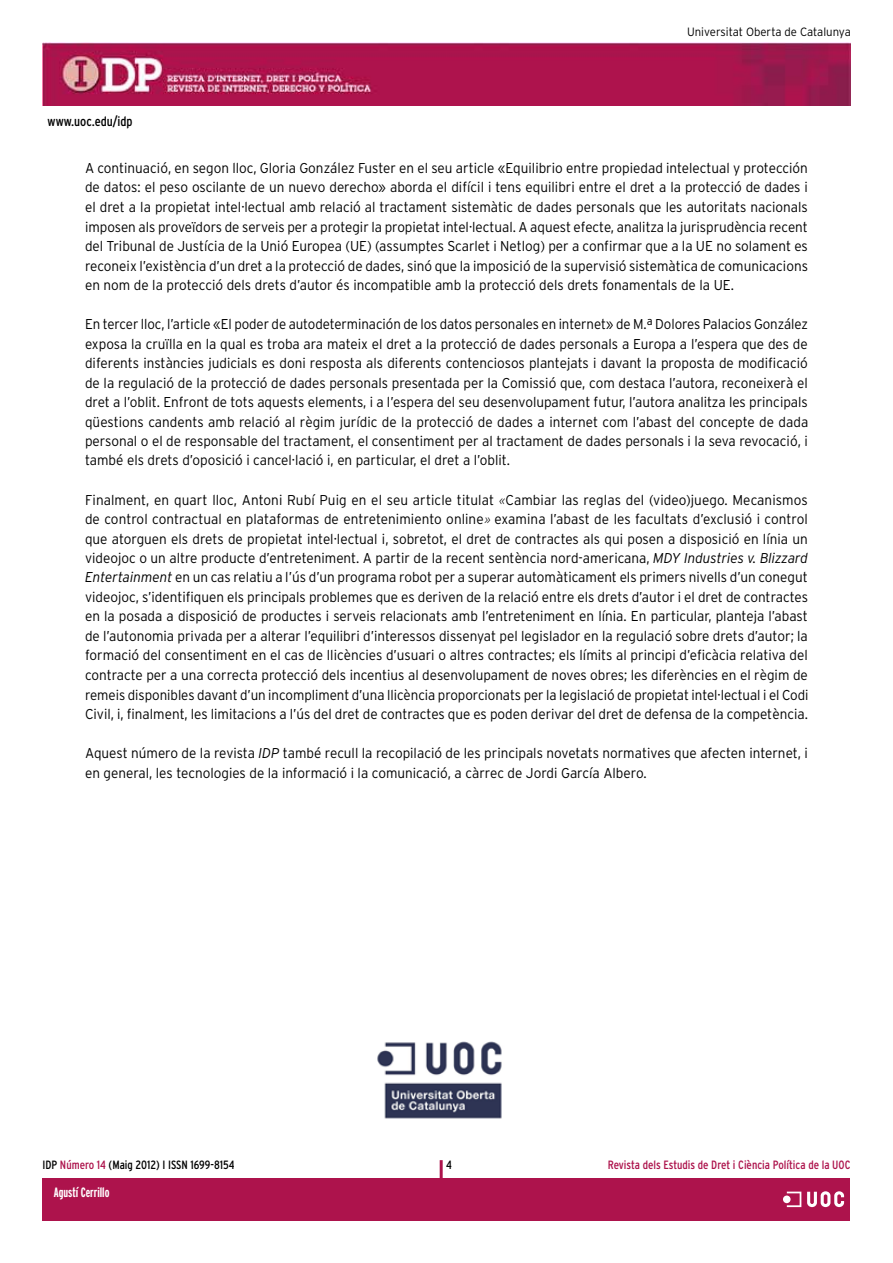
<style>
.page{position:relative;width:893px;height:1263px;background:#fff}
.page>*{position:absolute;margin:0;border:0;box-sizing:border-box;transform-origin:0 0}
.t1{font:300 14.25px/19.5px "Interstate";color:#000;text-align:justify;scale:.95 1}
.t2{font:300 14.25px/19.5px "Interstate";color:#000;text-align:justify;scale:.93 1}
.t3{font:condensed 13.5px "Interstate";color:#000}
.t4{font:700 extra-condensed 13.5px "Interstate";color:#fff}
.t5{font:condensed 12px "Interstate";color:#ad134c}
.t6{font:condensed 12px "Interstate";color:#000}
.t7{font:300 12px "Interstate";color:#000;scale:.95 1}
.t8{font:700 extra-condensed 12px "Interstate";color:#fff}
.s1{font-family:"Pragma ND";font-style:italic}
.s2{font-style:italic}
.s3{color:#ad134c}
</style>
<div class="page">
<div style="left:43px;top:1178px;width:807px;height:42px;background:#ad134c"></div>
<hr style="left:440px;top:1160px;width:3px;height:44px;background:#ad134c">
<img style="left:43px;top:43px;width:807px;height:63px">
<div style="left:783px;top:1195px;width:8px;height:8px;background:#fff;border-radius:50%"></div>
<svg style="left:787px;top:1191px;width:57px;height:17px"></svg>
<img style="left:377px;top:1041px;width:125px;height:78px">
<p class="t3" style="left:48px;top:113px;width:87px">www.uoc.edu/idp</p>
<p class="t7" style="left:687px;top:25px;width:174px">Universitat Oberta de Catalunya</p>
<p class="t1" style="left:85px;top:158px;width:762px">A continuació, en segon lloc, Gloria González Fuster en el seu article «Equilibrio entre propiedad intelectual y protección de datos: el peso oscilante de un nuevo derecho» aborda el difícil i tens equilibri entre el dret a la protecció de dades i el dret a la propietat intel·lectual amb relació al tractament sistemàtic de dades personals que les autoritats nacionals imposen als proveïdors de serveis per a protegir la propietat intel·lectual. A aquest efecte, analitza la jurisprudència recent del Tribunal de Justícia de la Unió Europea (UE) (assumptes Scarlet i Netlog) per a confirmar que a la UE no solament es reconeix l’existència d’un dret a la protecció de dades, sinó que la imposició de la supervisió sistemàtica de comunicacions en nom de la protecció dels drets d’autor és incompatible amb la protecció dels drets fonamentals de la UE.</p>
<p class="t2" style="left:85px;top:314px;width:779px">En tercer lloc, l’article «El poder de autodeterminación de los datos personales en internet» de M.ª Dolores Palacios González exposa la cruïlla en la qual es troba ara mateix el dret a la protecció de dades personals a Europa a l’espera que des de diferents instàncies judicials es doni resposta als diferents contenciosos plantejats i davant la proposta de modificació de la regulació de la protecció de dades personals presentada per la Comissió que, com destaca l’autora, reconeixerà el dret a l’oblit. Enfront de tots aquests elements, i a l’espera del seu desenvolupament futur, l’autora analitza les principals qüestions candents amb relació al règim jurídic de la protecció de dades a internet com l’abast del concepte de dada personal o el de responsable del tractament, el consentiment per al tractament de dades personals i la seva revocació, i també els drets d’oposició i cancel·lació i, en particular, el dret a l’oblit.</p>
<p class="t1" style="left:85px;top:490px;width:763px">Finalment, en quart lloc, Antoni Rubí Puig en el seu article titulat <span class="s1">«</span>Cambiar las reglas del (video)juego. Mecanismos de control contractual en plataformas de entretenimiento online<span class="s1">»</span> examina l’abast de les facultats d’exclusió i control que atorguen els drets de propietat intel·lectual i, sobretot, el dret de contractes als qui posen a disposició en línia un videojoc o un altre producte d’entreteniment. A partir de la recent sentència nord-americana, <span class="s2">MDY Industries v. Blizzard Entertainment</span> en un cas relatiu a l’ús d’un programa robot per a superar automàticament els primers nivells d’un conegut videojoc, s’identifiquen els principals problemes que es deriven de la relació entre els drets d’autor i el dret de contractes en la posada a disposició de productes i serveis relacionats amb l’entreteniment en línia. En particular, planteja l’abast de l’autonomia privada per a alterar l’equilibri d’interessos dissenyat pel legislador en la regulació sobre drets d’autor; la formació del consentiment en el cas de llicències d’usuari o altres contractes; els límits al principi d’eficàcia relativa del contracte per a una correcta protecció dels incentius al desenvolupament de noves obres; les diferències en el règim de remeis disponibles davant d’un incompliment d’una llicència proporcionats per la legislació de propietat intel·lectual i el Codi Civil, i, finalment, les limitacions a l’ús del dret de contractes que es poden derivar del dret de defensa de la competència.</p>
<p class="t1" style="left:85px;top:743px;width:762px">Aquest número de la revista <span class="s2">IDP</span> també recull la recopilació de les principals novetats normatives que afecten internet, i en general, les tecnologies de la informació i la comunicació, a càrrec de Jordi García Albero.</p>
<p class="t6" style="left:43px;top:1158px;width:193px">IDP <span class="s3">Número 14</span> (Maig 2012) I ISSN 1699-8154</p>
<p class="t4" style="left:54px;top:1185px;width:57px">Agustí Cerrillo</p>
<p class="t8" style="left:59px;top:1185px;width:31px">Eloi Puig</p>
<p class="t8" style="left:54px;top:1185px;width:31px">Eloi Puig</p>
<p class="t6" style="left:446px;top:1158px;width:7px">4</p>
<p class="t5" style="left:608px;top:1158px;width:244px">Revista dels Estudis de Dret i Ciència Política de la UOC</p>
</div>
